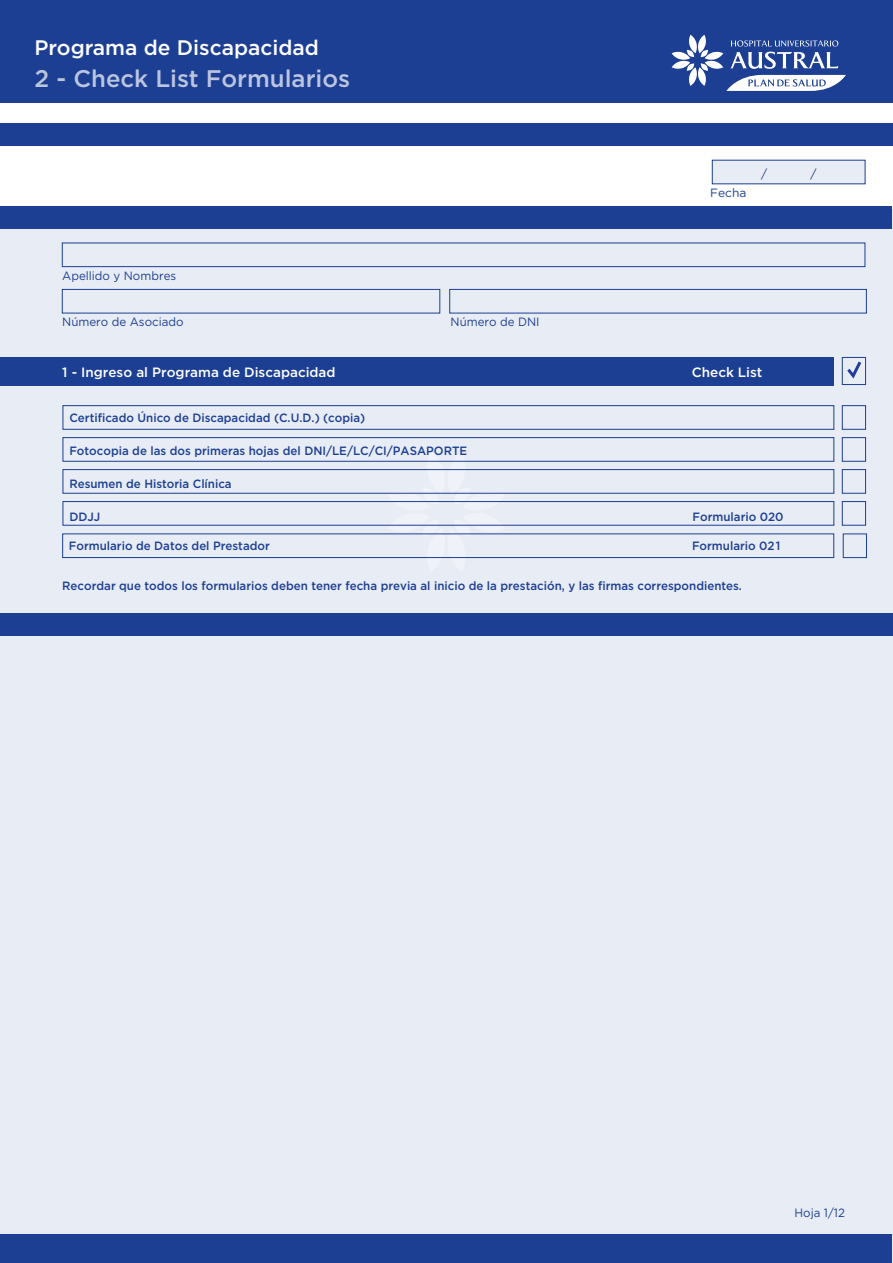
<style>
.page{position:relative;width:893px;height:1263px;background:#fff}
.page>*{position:absolute;margin:0;border:0;box-sizing:border-box;transform-origin:0 0}
.t1{font:500 24px "Gotham";color:#bbc5df}
.t2{font:500 21px "Gotham";color:#fff}
.t3{font:500 13.5px "Gotham";color:#fff}
.t4{font:500 12px "Gotham";color:#1c3f94;scale:.96 1}
.t5{font:12px "Gotham";color:#1c3f94;scale:.96 1}
.t6{font:12px "Gotham";color:#1c3f94}
</style>
<div class="page">
<div style="left:1px;top:209px;width:892px;height:1054px;background:#e8ecf4"></div>
<svg style="left:388px;top:461px;width:117px;height:98px"></svg>
<div style="left:0;top:123px;width:893px;height:22px;background:#1c3f94"></div>
<div style="left:0;top:206px;width:892px;height:23px;background:#1c3f94"></div>
<div style="left:0;top:357px;width:833px;height:28px;background:#1c3f94"></div>
<div style="left:62px;top:289px;width:378px;height:24px;background:#e8ecf4;border:1px solid #1c3f94"></div>
<div style="left:449px;top:289px;width:418px;height:24px;background:#e8ecf4;border:1px solid #1c3f94"></div>
<div style="left:62px;top:243px;width:803px;height:24px;background:#e8ecf4;border:1px solid #1c3f94"></div>
<div style="left:63px;top:405px;width:771px;height:24px;border:1px solid #1c3f94"></div>
<div style="left:63px;top:437px;width:771px;height:24px;border:1px solid #1c3f94"></div>
<div style="left:63px;top:469px;width:771px;height:24px;border:1px solid #1c3f94"></div>
<div style="left:63px;top:501px;width:771px;height:24px;border:1px solid #1c3f94"></div>
<div style="left:842px;top:405px;width:24px;height:24px;border:1px solid #1c3f94"></div>
<div style="left:842px;top:357px;width:24px;height:28px;border:1px solid #1c3f94"></div>
<div style="left:842px;top:437px;width:24px;height:24px;border:1px solid #1c3f94"></div>
<div style="left:842px;top:469px;width:24px;height:24px;border:1px solid #1c3f94"></div>
<div style="left:842px;top:501px;width:24px;height:24px;border:1px solid #1c3f94"></div>
<div style="left:712px;top:160px;width:153px;height:24px;background:#e8ecf4"></div>
<div style="left:0;top:1234px;width:892px;height:29px;background:#1c3f94"></div>
<div style="left:0;top:0;width:893px;height:103px;background:#1c3f94"></div>
<svg style="left:672px;top:35px;width:174px;height:56px"></svg>
<svg style="left:844px;top:358px;width:20px;height:21px"></svg>
<div style="left:0;top:613px;width:893px;height:23px;background:#1c3f94"></div>
<div style="left:62px;top:534px;width:772px;height:24px;border:1px solid #1c3f94"></div>
<div style="left:843px;top:534px;width:24px;height:24px;border:1px solid #1c3f94"></div>
<h2 class="t2" style="left:35px;top:34px;width:286px">Programa de Discapacidad</h2>
<h1 class="t1" style="left:35px;top:63px;width:317px">2 - Check List Formularios</h1>
<p class="t5" style="left:62px;top:268px;width:120px">Apellido y Nombres</p>
<p class="t5" style="left:62px;top:314px;width:128px">Número de Asociado</p>
<p class="t3" style="left:62px;top:363px;width:275px">1 - Ingreso al Programa de Discapacidad</p>
<p class="t5" style="left:451px;top:314px;width:94px">Número de DNI</p>
<p class="t6" style="left:710px;top:185px;width:38px">Fecha</p>
<p class="t6" style="left:761px;top:166px;width:8px">/</p>
<p class="t6" style="left:811px;top:166px;width:8px">/</p>
<p class="t3" style="left:692px;top:363px;width:72px">Check List</p>
<p class="t4" style="left:69px;top:409px;width:310px">Certificado Único de Discapacidad (C.U.D.) (copia)</p>
<p class="t4" style="left:69px;top:442px;width:416px">Fotocopia de las dos primeras hojas del DNI/LE/LC/CI/PASAPORTE</p>
<p class="t4" style="left:69px;top:475px;width:171px">Resumen de Historia Clínica</p>
<p class="t4" style="left:69px;top:508px;width:34px">DDJJ</p>
<p class="t4" style="left:693px;top:508px;width:96px">Formulario 020</p>
<p class="t4" style="left:69px;top:538px;width:211px">Formulario de Datos del Prestador</p>
<p class="t4" style="left:692px;top:538px;width:94px">Formulario 021</p>
<p class="t4" style="left:62px;top:578px;width:710px">Recordar que todos los formularios deben tener fecha previa al inicio de la prestación, y las firmas correspondientes.</p>
<p class="t5" style="left:794px;top:1205px;width:54px">Hoja 1/12</p>
</div>
